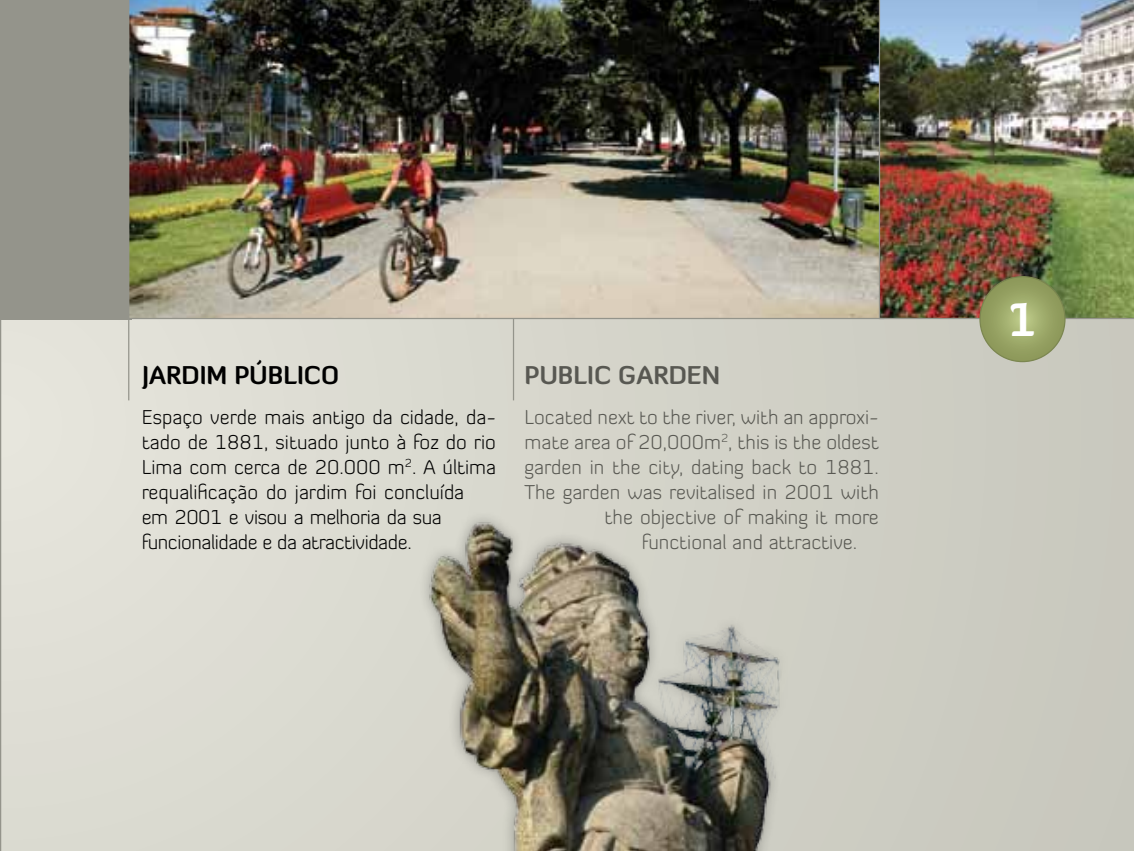
<style>
.page{position:relative;width:1134px;height:851px;background:#fff}
.page>*{position:absolute;margin:0;border:0;box-sizing:border-box;transform-origin:0 0}
.t1{font:700 45.5px "Diavlo";color:#fff}
.t2{font:700 25px "Diavlo";color:#000}
.t3{font:700 25px "Diavlo";color:#585852}
.t4{font:300 20px/25px "Diavlo";color:#000}
.t5{font:300 20px "Diavlo";color:#585852}
</style>
<div class="page">
<div style="left:0;top:0;width:1134px;height:850px;background:linear-gradient(to right,#e3e3d9,#c8c8bd)"></div>
<div style="left:0;top:0;width:131px;height:319px;background:#94948b"></div>
<img style="left:129px;top:0;width:750px;height:319px">
<img style="left:879px;top:0;width:255px;height:319px">
<hr style="left:128px;top:319px;width:1px;height:81px;background:#94948b">
<hr style="left:513px;top:319px;width:1px;height:81px;background:#94948b">
<svg style="left:980px;top:276px;width:85px;height:85px;background:#98a465"></svg>
<svg style="left:0;top:319px;width:1px;height:531px"></svg>
<img style="left:408px;top:508px;width:399px;height:342px">
<p class="t2" style="left:142px;top:360px;width:199px">JARDIM PÚBLICO</p>
<p class="t4" style="left:142px;top:404px;width:356px">Espaço verde mais antigo da cidade, da&shy;tado de 1881, situado junto à foz do rio Lima com cerca de 20.000 m<sup>2</sup>. A última requalificação do jardim foi concluída<br>em 2001 e visou a melhoria da sua funcionalidade e da atractividade.</p>
<p class="t3" style="left:524px;top:360px;width:197px">PUBLIC GARDEN</p>
<p class="t5" style="left:524px;top:404px;width:356px">Located next to the river, with an approxi-</p>
<p class="t5" style="left:524px;top:429px;width:356px">mate area of 20,000m<sup>2</sup>, this is the oldest</p>
<p class="t5" style="left:524px;top:454px;width:356px">garden in the city, dating back to 1881.</p>
<p class="t5" style="left:524px;top:479px;width:356px">The garden was revitalised in 2001 with</p>
<p class="t5" style="left:604px;top:504px;width:276px">the objective of making it more</p>
<p class="t5" style="left:642px;top:529px;width:217px">functional and attractive.</p>
<h1 class="t1" style="left:1007px;top:291px;width:32px">1</h1>
</div>
